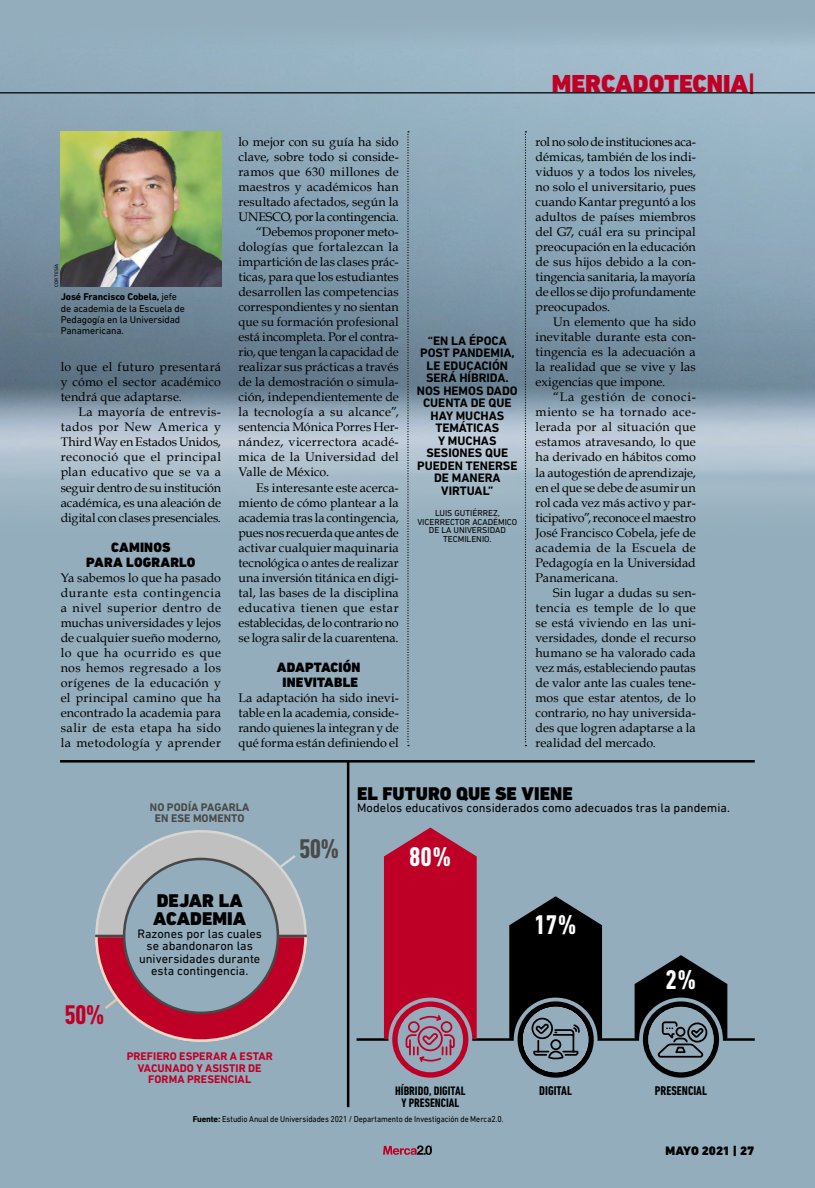
<style>
.page{position:relative;width:815px;height:1188px;background:#fff}
.page>*{position:absolute;margin:0;border:0;box-sizing:border-box;transform-origin:0 0}
.t1{font:700 condensed 27.5px "DIN Next LT Pro";color:#fff}
.t2{font:700 condensed 27.5px "DIN Next LT Pro";color:#4a4a4a}
.t3{font:700 condensed 27.5px "DIN Next LT Pro";color:#be0027}
.t4{font:900 25px "DIN Next LT Pro";color:#be0027}
.t5{font:900 18.75px/17.5px "DIN Next LT Pro";letter-spacing:.005em;color:#000}
.t6{font:900 13.75px/15px "DIN Next LT Pro";letter-spacing:.01em;color:#000;text-align:center}
.t7{font:700 condensed 12.88px "DIN Next LT Pro";color:#000}
.t8{font:12.5px/15px "Book Antiqua";letter-spacing:.005em;color:#000;text-align:justify}
.t9{font:700 12.5px/12.5px "DIN Next LT Pro";color:#000;text-align:center}
.t10{font:12.5px/12.5px "DIN Next LT Pro";color:#000;text-align:center}
.t11{font:12.5px "Book Antiqua";letter-spacing:-.02em;color:#000}
.t12{font:12.5px "Book Antiqua";letter-spacing:.025em;color:#000}
.t13{font:700 condensed 12.5px/12.5px "DIN Next LT Pro";color:#000;text-align:center}
.t14{font:12.5px "Book Antiqua";letter-spacing:-.025em;color:#000}
.t15{font:12.5px "Book Antiqua";letter-spacing:.035em;color:#000}
.t16{font:12.5px "Book Antiqua";letter-spacing:-.015em;color:#000}
.t17{font:900 12.5px "DIN Next LT Pro";letter-spacing:-.01em;color:#000}
.t18{font:700 11.25px/11.2px "DIN Next LT Pro";letter-spacing:.005em;color:#be0027;text-align:center}
.t19{font:700 11.25px/11.2px "DIN Next LT Pro";letter-spacing:.005em;color:#484848;text-align:center}
.t20{font:10px/11.2px "DIN Next LT Pro";letter-spacing:-.01em;color:#000}
.t21{font:8.75px "DIN Next LT Pro";color:#000;scale:.91 1}
.t22{font:8.75px/8.8px "DIN Next LT Pro";color:#000;text-align:center}
.t23{font:5px "DIN Next LT Pro";letter-spacing:.03em;color:#000}
.s1{font-weight:700}
</style>
<div class="page">
<div style="left:0;top:0;width:815px;height:1187px;background:#93adbc"></div>
<img style="left:0;top:38px;width:815px;height:515px">
<svg style="left:383px;top:1145px;width:49px;height:9px"></svg>
<hr style="left:0;top:92px;width:815px;height:1px;background:#000">
<svg style="left:525px;top:131px;width:1px;height:615px"></svg>
<svg style="left:407px;top:131px;width:2px;height:615px"></svg>
<img style="left:61px;top:131px;width:160px;height:156px">
<hr style="left:60px;top:759px;width:695px;height:3px;background:#000">
<hr style="left:357px;top:1037px;width:398px;height:3px;background:#000">
<hr style="left:347px;top:761px;width:2px;height:345px;background:#000">
<svg style="left:278px;top:855px;width:18px;height:14px"></svg>
<div style="left:96px;top:831px;width:210px;height:209px;background:#c0c0c0;border-radius:50%"></div>
<svg style="left:95px;top:933px;width:212px;height:109px"></svg>
<hr style="left:95px;top:934px;width:212px;height:2px;background:#484848">
<div style="left:124px;top:858px;width:154px;height:154px;background:#93adbc;border-radius:77px"></div>
<div style="left:123px;top:857px;width:156px;height:156px;border:3px solid #484848;border-radius:50%"></div>
<svg style="left:388px;top:997px;width:84px;height:84px"></svg>
<svg style="left:392px;top:1001px;width:76px;height:76px"></svg>
<div style="left:398px;top:1006px;width:65px;height:65px;background:#93adbc;border-radius:33px"></div>
<svg style="left:639px;top:997px;width:84px;height:84px"></svg>
<svg style="left:643px;top:1001px;width:76px;height:76px"></svg>
<div style="left:648px;top:1006px;width:66px;height:65px;background:#93adbc;border-radius:33px"></div>
<svg style="left:635px;top:955px;width:92px;height:103px"></svg>
<svg style="left:509px;top:896px;width:93px;height:182px"></svg>
<svg style="left:384px;top:827px;width:93px;height:236px"></svg>
<p class="t23" style="left:53px;top:287px;width:24px;rotate:-90deg">CORTESÍA</p>
<p class="t20" style="left:61px;top:291px;width:126px"><span class="s1">José Francisco Cobela,</span> jefe de academia de la Escuela de<br>Pedagogía en la Universidad<br>Panamericana.</p>
<p class="t8" style="left:61px;top:359px;width:162px">lo que el futuro presentará y cómo el sector académico tendrá que adaptarse.</p>
<p class="t8" style="left:61px;top:404px;width:162px;text-indent:18px">La mayoría de entrevis&shy;tados por New America y Third Way en Estados Unidos, reconoció que el principal plan educativo que se va a seguir dentro de su institución académica, es una aleación de digital con clases presenciales.</p>
<p class="t6" style="left:86px;top:539px;width:111px">CAMINOS<br>PARA LOGRARLO</p>
<p class="t8" style="left:61px;top:569px;width:162px">Ya sabemos lo que ha pasado durante esta contingencia a nivel superior dentro de muchas universidades y lejos de cualquier sueño moderno, lo que ha ocurrido es que nos hemos regresado a los orígenes de la educación y el principal camino que ha encontrado la academia para salir de esta etapa ha sido la metodología y aprender</p>
<p class="t8" style="left:238px;top:134px;width:162px">lo mejor con su guía ha sido</p>
<p class="t8" style="left:238px;top:149px;width:162px">clave, sobre todo si conside-</p>
<p class="t8" style="left:238px;top:164px;width:162px">ramos que 630 millones de</p>
<p class="t8" style="left:238px;top:179px;width:162px">maestros y académicos han</p>
<p class="t8" style="left:238px;top:194px;width:162px">resultado afectados, según la</p>
<p class="t8" style="left:238px;top:209px;width:162px">UNESCO, por la contingencia.</p>
<p class="t16" style="left:256px;top:224px;width:144px">“Debemos proponer meto-</p>
<p class="t12" style="left:238px;top:239px;width:162px">dologías que fortalezcan la</p>
<p class="t8" style="left:238px;top:254px;width:162px">impartición de las clases prác-</p>
<p class="t8" style="left:238px;top:269px;width:162px">ticas, para que los estudiantes</p>
<p class="t8" style="left:238px;top:284px;width:162px">desarrollen las competencias</p>
<p class="t8" style="left:238px;top:299px;width:162px">correspondientes y no sientan</p>
<p class="t8" style="left:238px;top:314px;width:162px">que su formación profesional</p>
<p class="t8" style="left:238px;top:329px;width:162px">está incompleta. Por el contra-</p>
<p class="t11" style="left:238px;top:344px;width:162px">rio, que tengan la capacidad de</p>
<p class="t8" style="left:238px;top:359px;width:162px">realizar sus prácticas a través</p>
<p class="t8" style="left:238px;top:374px;width:162px">de la demostración o simula-</p>
<p class="t8" style="left:238px;top:389px;width:162px">ción, independientemente de</p>
<p class="t12" style="left:238px;top:404px;width:162px">la tecnología a su alcance”,</p>
<p class="t8" style="left:238px;top:419px;width:162px">sentencia Mónica Porres Her-</p>
<p class="t8" style="left:238px;top:434px;width:162px">nández, vicerrectora acadé-</p>
<p class="t8" style="left:238px;top:449px;width:162px">mica de la Universidad del</p>
<p class="t8" style="left:238px;top:464px;width:92px">Valle de México.</p>
<p class="t8" style="left:256px;top:479px;width:144px">Es interesante este acerca-</p>
<p class="t8" style="left:238px;top:494px;width:162px">miento de cómo plantear a la</p>
<p class="t8" style="left:238px;top:509px;width:162px">academia tras la contingencia,</p>
<p class="t14" style="left:238px;top:524px;width:162px">pues nos recuerda que antes de</p>
<p class="t8" style="left:238px;top:539px;width:162px">activar cualquier maquinaria</p>
<p class="t8" style="left:238px;top:554px;width:162px">tecnológica o antes de realizar</p>
<p class="t8" style="left:238px;top:569px;width:162px">una inversión titánica en digi-</p>
<p class="t8" style="left:238px;top:584px;width:162px">tal, las bases de la disciplina</p>
<p class="t15" style="left:238px;top:599px;width:162px">educativa tienen que estar</p>
<p class="t11" style="left:238px;top:614px;width:162px">establecidas, de lo contrario no</p>
<p class="t8" style="left:238px;top:629px;width:162px">se logra salir de la cuarentena.</p>
<p class="t6" style="left:277px;top:659px;width:85px">ADAPTACIÓN<br>INEVITABLE</p>
<p class="t8" style="left:238px;top:689px;width:162px">La adaptación ha sido inevi&shy;table en la academia, conside&shy;rando quienes la integran y de qué forma están definiendo el</p>
<p class="t9" style="left:417px;top:334px;width:102px">“EN LA ÉPOCA<br>POST PANDEMIA,<br>LE EDUCACIÓN<br>SERÁ HÍBRIDA.<br>NOS HEMOS DADO<br>CUENTA DE QUE<br>HAY MUCHAS<br>TEMÁTICAS<br>Y MUCHAS<br>SESIONES QUE<br>PUEDEN TENERSE<br>DE MANERA<br>VIRTUAL”</p>
<p class="t22" style="left:417px;top:508px;width:101px">LUIS GUTIÉRREZ,<br>VICERRECTOR ACADÉMICO<br>DE LA UNIVERSIDAD<br>TECMILENIO.</p>
<h2 class="t4" style="left:552px;top:68px;width:206px">MERCADOTECNIA<span class="s1">|</span></h2>
<p class="t8" style="left:536px;top:134px;width:162px">rol no solo de instituciones aca&shy;démicas, también de los indi&shy;viduos y a todos los niveles, no solo el universitario, pues cuando Kantar preguntó a los adultos de países miembros del G7, cuál era su principal preocupación en la educación de sus hijos debido a la con&shy;tingencia sanitaria, la mayoría de ellos se dijo profundamente preocupados.</p>
<p class="t8" style="left:536px;top:314px;width:162px;text-indent:18px">Un elemento que ha sido inevitable durante esta con&shy;tingencia es la adecuación a la realidad que se vive y las exigencias que impone.</p>
<p class="t8" style="left:536px;top:389px;width:162px;text-indent:18px">“La gestión de conoci&shy;miento se ha tornado ace&shy;lerada por al situación que estamos atravesando, lo que ha derivado en hábitos como la autogestión de aprendizaje, en el que se debe de asumir un rol cada vez más activo y par&shy;ticipativo”, reconoce el maestro José Francisco Cobela, jefe de academia de la Escuela de Pedagogía en la Universidad Panamericana.</p>
<p class="t8" style="left:536px;top:584px;width:162px;text-indent:18px">Sin lugar a dudas su sen&shy;tencia es temple de lo que se está viviendo en las uni&shy;versidades, donde el recurso humano se ha valorado cada vez más, estableciendo pautas de valor ante las cuales tene&shy;mos que estar atentos, de lo contrario, no hay universida&shy;des que logren adaptarse a la realidad del mercado.</p>
<h1 class="t3" style="left:64px;top:998px;width:42px">50%</h1>
<p class="t19" style="left:150px;top:801px;width:101px">NO PODÍA PAGARLA<br>EN ESE MOMENTO</p>
<h3 class="t5" style="left:153px;top:892px;width:94px">DEJAR LA<br>ACADEMIA</h3>
<p class="t10" style="left:137px;top:926px;width:126px">Razones por las cuales se abandonaron las universidades durante esta contingencia.</p>
<p class="t18" style="left:127px;top:1050px;width:148px">PREFIERO ESPERAR A ESTAR<br>VACUNADO Y ASISTIR DE<br>FORMA PRESENCIAL</p>
<h1 class="t2" style="left:299px;top:832px;width:42px">50%</h1>
<h3 class="t5" style="left:357px;top:784px;width:217px">EL FUTURO QUE SE VIENE</h3>
<p class="t10" style="left:357px;top:801px;width:374px">Modelos educativos considerados como adecuados tras la pandemia.</p>
<h1 class="t1" style="left:409px;top:840px;width:44px">80%</h1>
<h1 class="t1" style="left:534px;top:909px;width:44px">17%</h1>
<h1 class="t1" style="left:666px;top:964px;width:32px">2%</h1>
<p class="t13" style="left:395px;top:1083px;width:72px">HÍBRIDO, DIGITAL<br>Y PRESENCIAL</p>
<p class="t7" style="left:539px;top:1082px;width:34px">DIGITAL</p>
<p class="t7" style="left:655px;top:1082px;width:54px">PRESENCIAL</p>
<p class="t21" style="left:193px;top:1113px;width:343px"><span class="s1">Fuente:</span> Estudio Anual de Universidades 2021 / Departamento de Investigación de Merca2.0.</p>
<p class="t17" style="left:665px;top:1142px;width:90px">MAYO 2021 | 27</p>
</div>
